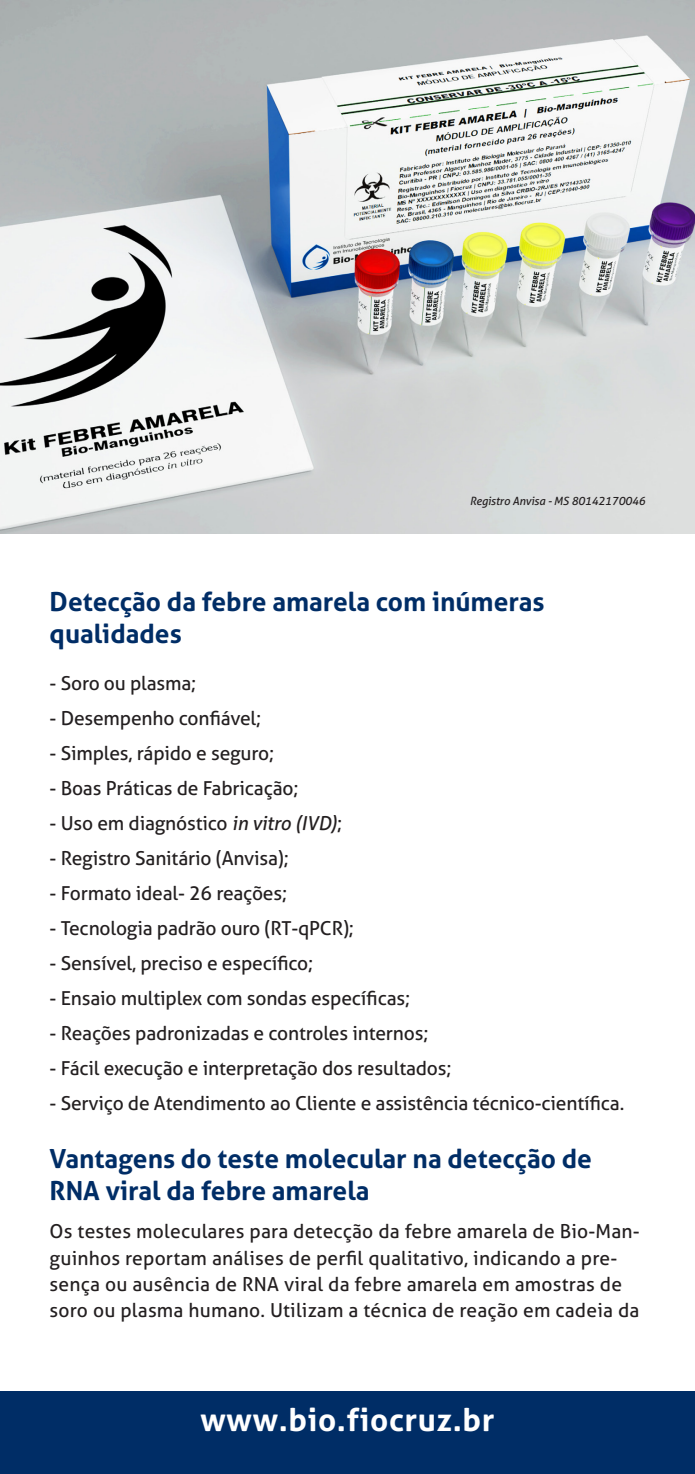
<style>
.page{position:relative;width:695px;height:1474px;background:#fff}
.page>*{position:absolute;margin:0;border:0;box-sizing:border-box;transform-origin:0 0}
.t1{font:700 31.5px "Aller";letter-spacing:.02em;color:#fff}
.t2{font:700 26.25px/31.5px "Aller";color:#002d66}
.t3{font:19.25px "Aller";letter-spacing:-.01em;color:#231f20}
.t4{font:19.25px/26.2px "Aller";letter-spacing:.01em;color:#231f20}
.t5{font:italic 11.38px "Aller";letter-spacing:-.01em;color:#231f20}
.s1{font-style:italic}
</style>
<div class="page">
<div style="left:0;top:1391px;width:694px;height:82px;background:#002d66"></div>
<img style="left:0;top:0;width:694px;height:533px">
<p class="t5" style="left:469px;top:493px;width:177px">Registro Anvisa - MS 80142170046</p>
<p class="t2" style="left:50px;top:586px;width:496px">Detecção da febre amarela com inúmeras</p>
<p class="t2" style="left:50px;top:617px;width:134px">qualidades</p>
<p class="t3" style="left:50px;top:671px;width:148px">- Soro ou plasma;</p>
<p class="t3" style="left:50px;top:706px;width:213px">- Desempenho confiável;</p>
<p class="t3" style="left:50px;top:741px;width:226px">- Simples, rápido e seguro;</p>
<p class="t3" style="left:50px;top:776px;width:250px">- Boas Práticas de Fabricação;</p>
<p class="t3" style="left:50px;top:811px;width:294px">- Uso em diagnóstico <span class="s1">in vitro (IVD)</span>;</p>
<p class="t3" style="left:50px;top:846px;width:241px">- Registro Sanitário (Anvisa);</p>
<p class="t3" style="left:50px;top:881px;width:239px">- Formato ideal- 26 reações;</p>
<p class="t3" style="left:50px;top:916px;width:306px">- Tecnologia padrão ouro (RT-qPCR);</p>
<p class="t3" style="left:50px;top:951px;width:265px">- Sensível, preciso e específico;</p>
<p class="t3" style="left:50px;top:986px;width:362px">- Ensaio multiplex com sondas específicas;</p>
<p class="t3" style="left:50px;top:1021px;width:380px">- Reações padronizadas e controles internos;</p>
<p class="t3" style="left:50px;top:1056px;width:403px">- Fácil execução e interpretação dos resultados;</p>
<p class="t3" style="left:50px;top:1091px;width:576px">- Serviço de Atendimento ao Cliente e assistência técnico-científica.</p>
<p class="t2" style="left:50px;top:1142px;width:544px">Vantagens do teste molecular na detecção de<br>RNA viral da febre amarela</p>
<p class="t4" style="left:50px;top:1218px;width:591px">Os testes moleculares para detecção da febre amarela de Bio-Man&shy;guinhos reportam análises de perfil qualitativo, indicando a pre&shy;sença ou ausência de RNA viral da febre amarela em amostras de soro ou plasma humano. Utilizam a técnica de reação em cadeia da</p>
<p class="t1" style="left:200px;top:1400px;width:295px">www.bio.fiocruz.br</p>
</div>
